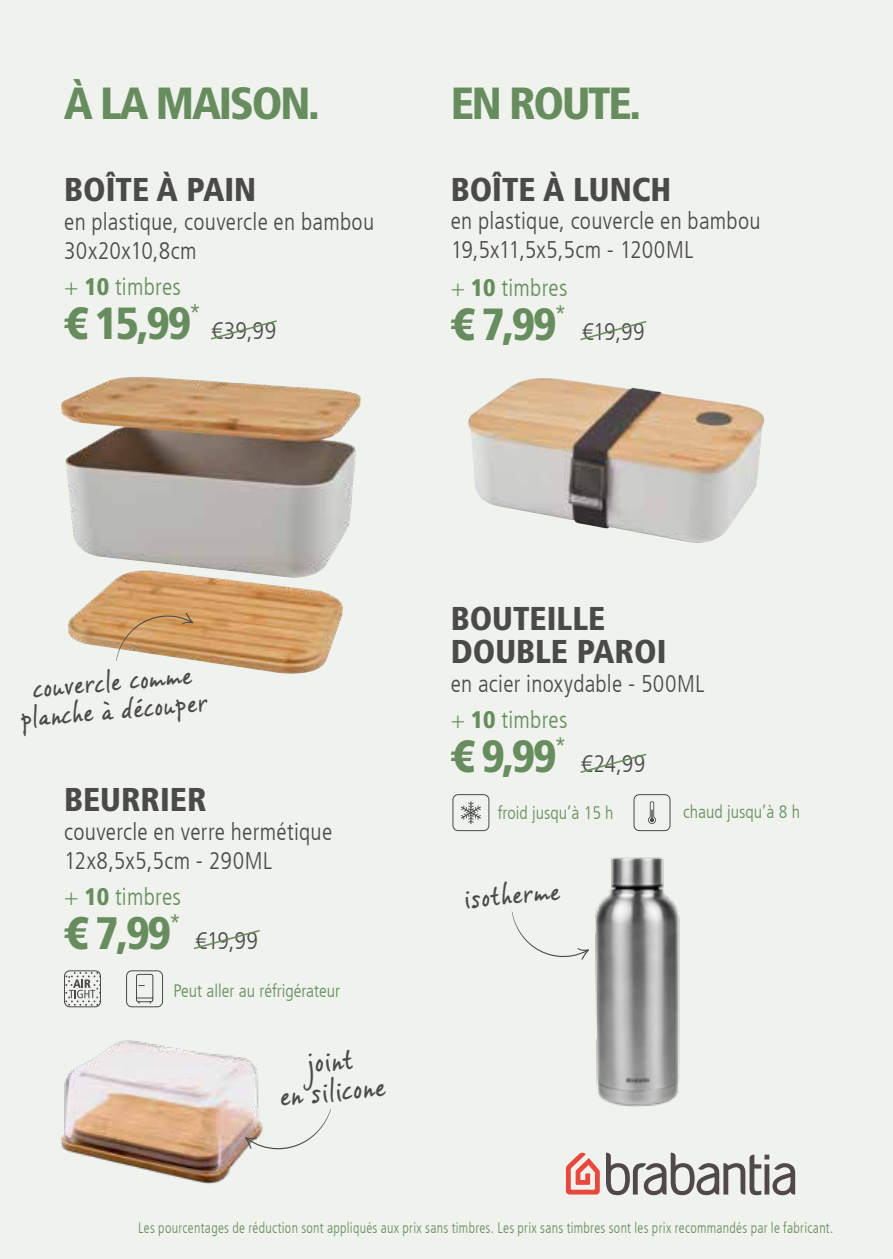
<style>
.page{position:relative;width:893px;height:1259px;background:#eff2ed}
.page>*{position:absolute;margin:0;border:0;box-sizing:border-box;transform-origin:0 0}
.t1{font:900 condensed 45px "Frutiger LT Com";letter-spacing:-.05em;color:#678d5e}
.t2{font:900 condensed 33px/33px "Frutiger LT Com";color:#4a4a49}
.t3{font:30px/30px "Vince Hand IIC";color:#4a4a49;text-align:center}
.t4{font:28.5px/28.5px "Vince Hand IIC";color:#4a4a49;text-align:center}
.t5{font:300 condensed 26.1px "Frutiger LT Com";color:#678d5e}
.t6{font:300 condensed 24px/28.8px "Frutiger LT Com";letter-spacing:.01em;color:#4a4a49}
.t7{font:300 condensed 24px/44.1px "Frutiger LT Com";letter-spacing:.01em;color:#678d5e}
.t8{font:300 condensed 18px "Frutiger LT Com";color:#678d5e}
.t9{font:300 condensed 15px "Frutiger LT Com";letter-spacing:.02em;color:#678d5e;scale:.92 1}
.s1{font-weight:900}
.s2{font-weight:300;font-size:24px;color:#4a4a49}
.s3{font-weight:900;font-size:45px}
.s4{color:#4a4a49}
.s5{font-weight:900;font-size:45.3px}
.s6{color:#678d5e}
.s7{font-weight:900;color:#678d5e}
.s8{font-weight:900;font-size:45px;color:#678d5e}
</style>
<div class="page">
<img style="left:468px;top:378px;width:297px;height:165px">
<div style="left:126px;top:970px;width:37px;height:37px;border:1px solid #4a4a49;border-radius:5px"></div>
<svg style="left:136px;top:973px;width:18px;height:31px"></svg>
<img style="left:60px;top:1040px;width:222px;height:144px">
<svg style="left:64px;top:972px;width:36px;height:34px"></svg>
<div style="left:64px;top:970px;width:37px;height:37px;border:1px solid #4a4a49;border-radius:5px"></div>
<img style="left:61px;top:377px;width:300px;height:193px">
<img style="left:68px;top:570px;width:275px;height:104px">
<svg style="left:116px;top:613px;width:77px;height:48px"></svg>
<svg style="left:512px;top:911px;width:51px;height:46px"></svg>
<img style="left:563px;top:830px;width:117px;height:277px">
<svg style="left:245px;top:1109px;width:86px;height:40px"></svg>
<svg style="left:606px;top:1152px;width:189px;height:43px"></svg>
<svg style="left:566px;top:1152px;width:34px;height:42px"></svg>
<svg style="left:210px;top:320px;width:67px;height:20px"></svg>
<svg style="left:580px;top:321px;width:67px;height:20px"></svg>
<svg style="left:580px;top:753px;width:67px;height:20px"></svg>
<div style="left:452px;top:794px;width:37px;height:37px;border:1px solid #4a4a49;border-radius:5px"></div>
<svg style="left:461px;top:801px;width:20px;height:23px"></svg>
<div style="left:634px;top:794px;width:36px;height:37px;border:1px solid #4a4a49;border-radius:5px"></div>
<svg style="left:648px;top:801px;width:8px;height:23px"></svg>
<svg style="left:193px;top:930px;width:67px;height:20px"></svg>
<h1 class="t1" style="left:64px;top:76px;width:258px">À LA MAISON.</h1>
<h2 class="t2" style="left:64px;top:173px;width:193px">BOÎTE À PAIN</h2>
<p class="t6" style="left:64px;top:208px;width:311px">en plastique, couvercle en bambou<br>30x20x10,8cm</p>
<p class="t7" style="left:64px;top:265px;width:118px">+ <span class="s1">10</span> timbres</p>
<h1 class="t1" style="left:64px;top:296px;width:213px">€ 15,99 <span class="s2">€39,99</span></h1>
<p class="t5" style="left:189px;top:300px;width:14px">*</p>
<h1 class="t1" style="left:451px;top:76px;width:192px">EN ROUTE.</h1>
<h2 class="t2" style="left:451px;top:172px;width:222px">BOÎTE À LUNCH</h2>
<p class="t6" style="left:451px;top:207px;width:311px">en plastique, couvercle en bambou<br>19,5x11,5x5,5cm - 1200ML</p>
<p class="t7" style="left:451px;top:265px;width:195px">+ <span class="s1">10</span> timbres<br><span class="s3">€ 7,99</span> <span class="s4">€19,99</span></p>
<p class="t5" style="left:554px;top:301px;width:14px">*</p>
<p class="t4" style="left:18px;top:674px;width:189px;rotate:-5deg">couvercle comme planche à découper</p>
<h2 class="t2" style="left:64px;top:782px;width:144px">BEURRIER</h2>
<p class="t6" style="left:64px;top:817px;width:270px">couvercle en verre hermétique<br>12x8,5x5,5cm - 290ML</p>
<p class="t7" style="left:64px;top:874px;width:195px">+ <span class="s1">10</span> timbres<br><span class="s5">€ 7,99</span> <span class="s4">€19,99</span></p>
<p class="t5" style="left:169px;top:909px;width:14px">*</p>
<p class="t8" style="left:173px;top:980px;width:168px">Peut aller au réfrigérateur</p>
<p class="t3" style="left:276px;top:1049px;width:108px;rotate:-5deg">joint<br>en silicone</p>
<h2 class="t2" style="left:451px;top:602px;width:217px">BOUTEILLE<br>DOUBLE PAROI</h2>
<p class="t6" style="left:451px;top:666px;width:255px;line-height:36px">en acier inoxydable - 500ML <span class="s6">+</span> <span class="s7">10</span> <span class="s6">timbres</span></p>
<p class="t6" style="left:451px;top:750px;width:196px"><span class="s8">€ 9,99</span> €24,99</p>
<p class="t5" style="left:554px;top:733px;width:14px">*</p>
<p class="t8" style="left:498px;top:803px;width:117px">froid jusqu’à 15 h</p>
<p class="t8" style="left:683px;top:801px;width:118px">chaud jusqu’à 8 h</p>
<p class="t4" style="left:463px;top:883px;width:98px;rotate:-5deg">isotherme</p>
<p class="t9" style="left:138px;top:1219px;width:757px">Les pourcentages de réduction sont appliqués aux prix sans timbres. Les prix sans timbres sont les prix recommandés par le fabricant.</p>
</div>
